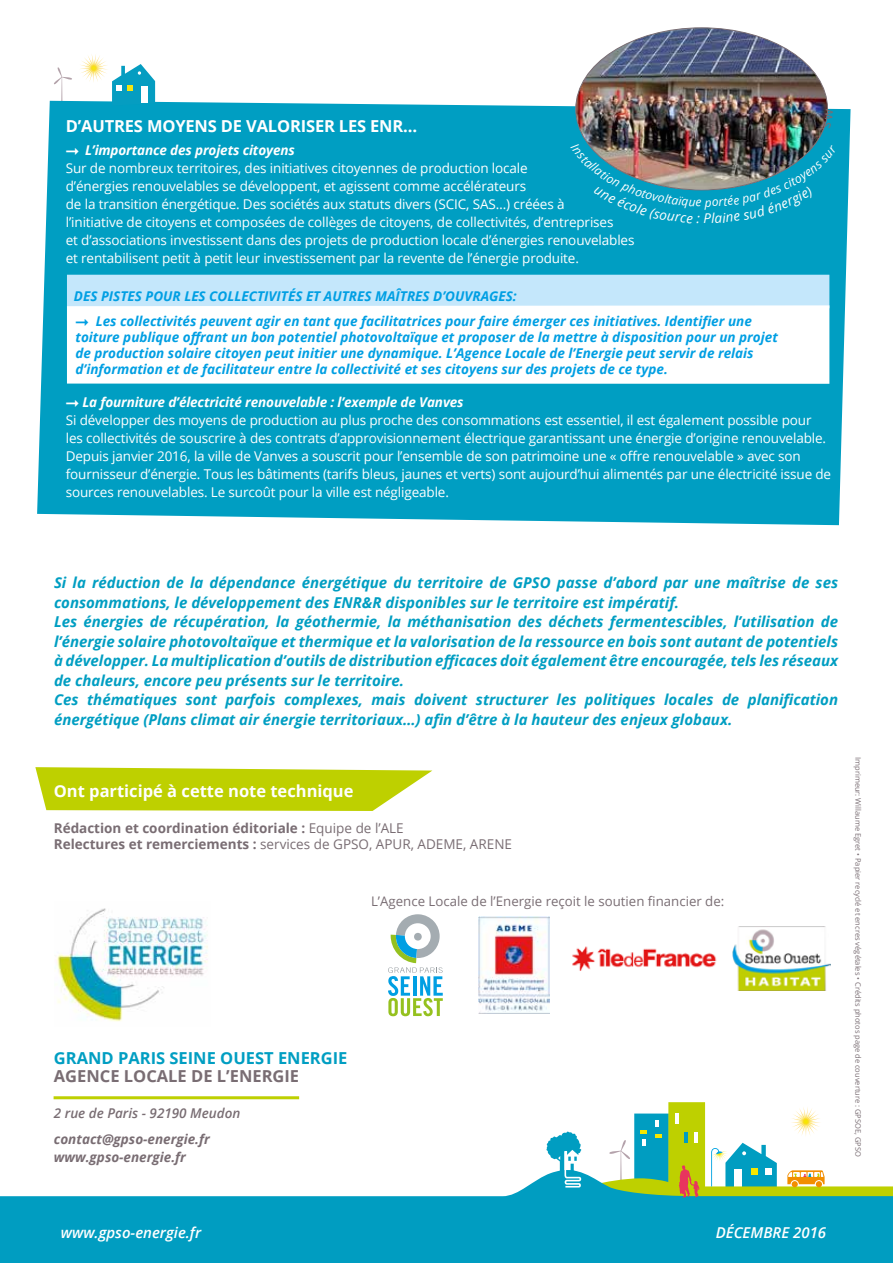
<style>
.page{position:relative;width:893px;height:1263px;background:#fff}
.page>*{position:absolute;margin:0;border:0;box-sizing:border-box;transform-origin:0 0}
.t1{font:700 16.5px "Open Sans";color:#fff}
.t2{font:700 16.5px "Open Sans";color:#009ec2}
.t3{font:700 16.5px "Open Sans";color:#796d73}
.t4{font:italic 700 15px/19.5px "Open Sans";color:#009ec2}
.t5{font:italic 600 15px "Open Sans";color:#fff}
.t6{font:13.5px/18px "Open Sans";letter-spacing:-.01em;color:#fff}
.t7{font:italic 700 13.5px/16.2px "Open Sans";color:#009fe3}
.t8{font:700 13.5px/16.2px "Open Sans";color:#796d73}
.t9{font:italic 700 13.5px "Open Sans";letter-spacing:-.01em;color:#fff}
.t10{font:italic 700 13.5px/18px "Open Sans";color:#796d73}
.t11{font:italic 600 13.5px "Open Sans";color:#796d73}
.t12{font:italic 13.35px "Open Sans";color:#fff}
.t13{font:13.2px "Open Sans";color:#796d73}
.t14{font:7.5px "Open Sans";color:#796d73}
.s1{font-weight:400}
</style>
<div class="page">
<svg style="left:53px;top:67px;width:19px;height:34px"></svg>
<div style="left:37px;top:101px;width:814px;height:424px;background:#009ec2"></div>
<img style="left:576px;top:28px;width:251px;height:115px">
<svg style="left:79px;top:54px;width:76px;height:52px"></svg>
<svg style="left:35px;top:767px;width:397px;height:44px;background:#c6d622"></svg>
<img style="left:57px;top:908px;width:151px;height:114px">
<svg style="left:0;top:1175px;width:893px;height:88px;fill:#009dc1"></svg>
<svg style="left:546px;top:1102px;width:347px;height:101px"></svg>
<hr style="left:54px;top:1096px;width:245px;height:3px;background:#bed000">
<img style="left:572px;top:946px;width:145px;height:25px">
<img style="left:733px;top:926px;width:97px;height:64px">
<img style="left:478px;top:916px;width:72px;height:97px">
<div style="left:67px;top:275px;width:762px;height:30px;background:#c4e7fb"></div>
<svg style="left:67px;top:305px;width:762px;height:79px"></svg>
<svg style="left:388px;top:914px;width:55px;height:102px"></svg>
<svg style="left:66px;top:147px;width:13px;height:8px"></svg>
<svg style="left:66px;top:399px;width:13px;height:8px"></svg>
<svg style="left:76px;top:318px;width:12px;height:8px"></svg>
<svg style="left:823px;top:109px;width:10px;height:19px"></svg>
<img style="left:570px;top:143px;width:267px;height:80px">
<p class="t1" style="left:66px;top:115px;width:353px">D’AUTRES MOYENS DE VALORISER LES ENR…</p>
<p class="t9" style="left:85px;top:140px;width:211px">L’importance des projets citoyens</p>
<p class="t6" style="left:66px;top:158px;width:570px">Sur de nombreux territoires, des initiatives citoyennes de production locale<br>d’énergies renouvelables se développent, et agissent comme accélérateurs<br>de la transition énergétique. Des sociétés aux statuts divers (SCIC, SAS…) créées à<br>l’initiative de citoyens et composées de collèges de citoyens, de collectivités, d’entreprises<br>et d’associations investissent dans des projets de production locale d’énergies renouvelables et rentabilisent petit à petit leur investissement par la revente de l’énergie produite.</p>
<p class="t12" style="left:704px;top:209px;width:9px">P</p>
<p class="t7" style="left:96px;top:284px;width:658px;line-height:24.5px;text-indent:-22px">DES PISTES POUR LES COLLECTIVITÉS ET AUTRES MAÎTRES D’OUVRAGES:<br>Les collectivités peuvent agir en tant que facilitatrices pour faire émerger ces initiatives. Identifier une</p>
<p class="t7" style="left:75px;top:329px;width:704px">toiture publique offrant un bon potentiel photovoltaïque et proposer de la mettre à disposition pour un projet de production solaire citoyen peut initier une dynamique. L’Agence Locale de l’Energie peut servir de relais d’information et de facilitateur entre la collectivité et ses citoyens sur des projets de ce type.</p>
<p class="t9" style="left:82px;top:392px;width:383px">La fourniture d’électricité renouvelable : l’exemple de Vanves</p>
<p class="t6" style="left:66px;top:410px;width:767px">Si développer des moyens de production au plus proche des consommations est essentiel, il est également possible pour les collectivités de souscrire à des contrats d’approvisionnement électrique garantissant une énergie d’origine renouvelable.<br>Depuis janvier 2016, la ville de Vanves a souscrit pour l’ensemble de son patrimoine une « offre renouvelable » avec son fournisseur d’énergie. Tous les bâtiments (tarifs bleus, jaunes et verts) sont aujourd’hui alimentés par une électricité issue de sources renouvelables. Le surcoût pour la ville est négligeable.</p>
<p class="t4" style="left:54px;top:572px;width:786px">Si la réduction de la dépendance énergétique du territoire de GPSO passe d’abord par une maîtrise de ses consommations, le développement des ENR&amp;R disponibles sur le territoire est impératif.<br>Les énergies de récupération, la géothermie, la méthanisation des déchets fermentescibles, l’utilisation de l’énergie solaire photovoltaïque et thermique et la valorisation de la ressource en bois sont autant de potentiels à développer. La multiplication d’outils de distribution efficaces doit également être encouragée, tels les réseaux de chaleurs, encore peu présents sur le territoire.<br>Ces thématiques sont parfois complexes, mais doivent structurer les politiques locales de planification énergétique (Plans climat air énergie territoriaux…) afin d’être à la hauteur des enjeux globaux.</p>
<p class="t1" style="left:54px;top:779px;width:301px">Ont participé à cette note technique</p>
<p class="t8" style="left:54px;top:819px;width:460px">Rédaction et coordination éditoriale : <span class="s1">Equipe de l’ALE<br></span>Relectures et remerciements : <span class="s1">services de GPSO, APUR, ADEME, ARENE</span></p>
<p class="t13" style="left:371px;top:892px;width:355px">L’Agence Locale de l’Energie reçoit le soutien financier de:</p>
<p class="t2" style="left:54px;top:1046px;width:295px">GRAND PARIS SEINE OUEST ENERGIE</p>
<p class="t3" style="left:54px;top:1064px;width:247px">AGENCE LOCALE DE L’ENERGIE</p>
<p class="t11" style="left:54px;top:1104px;width:188px">2 rue de Paris - 92190 Meudon</p>
<p class="t10" style="left:54px;top:1129px;width:157px">contact@gpso-energie.fr www.gpso-energie.fr</p>
<p class="t14" style="left:863px;top:757px;width:401px;rotate:90deg">Imprimeur: Willaume Egret • Papier recyclé et encres végétales • Crédits photos page de couverture : GPSOE, GPSO</p>
<p class="t5" style="left:61px;top:1222px;width:142px">www.gpso-energie.fr</p>
<p class="t5" style="left:716px;top:1222px;width:112px">DÉCEMBRE 2016</p>
</div>
